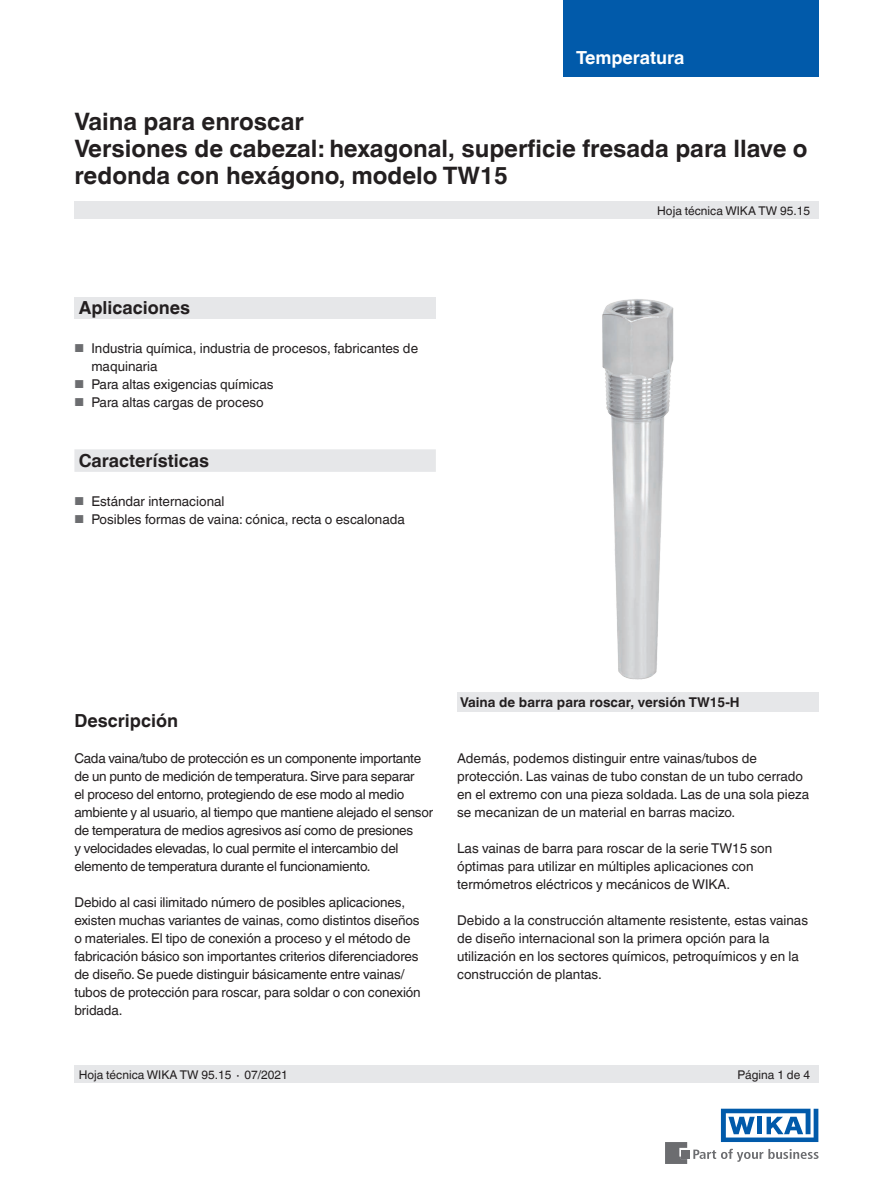
<style>
.page{position:relative;width:893px;height:1188px;background:#fff}
.page>*{position:absolute;margin:0;border:0;box-sizing:border-box;transform-origin:0 0}
.t1{font:700 24px/27px "Helvetica World";color:#231f20}
.t2{font:700 18px "Helvetica World";color:#231f20}
.t3{font:700 18px "Helvetica World";color:#fff}
.t4{font:13.5px/18px "Helvetica World";letter-spacing:-.01em;color:#231f20}
.t5{font:700 13.5px "Helvetica World";color:#231f20}
.t6{font:12px "Helvetica World";color:#231f20}
.s1{font-size:11.55px;color:#6c6d70}
</style>
<div class="page">
<div style="left:74px;top:297px;width:362px;height:22px;background:#e6e7e9"></div>
<div style="left:74px;top:202px;width:745px;height:17px;background:#e6e7e9"></div>
<div style="left:74px;top:1066px;width:745px;height:17px;background:#e6e7e9"></div>
<svg style="left:693px;top:1149px;width:126px;height:13px"></svg>
<div style="left:682px;top:1150px;width:8px;height:8px;background:#6c6d70"></div>
<svg style="left:665px;top:1142px;width:22px;height:22px"></svg>
<svg style="left:721px;top:1109px;width:97px;height:33px"></svg>
<div style="left:563px;top:0;width:256px;height:77px;background:#015aaa"></div>
<img style="left:602px;top:299px;width:72px;height:380px">
<div style="left:74px;top:449px;width:362px;height:23px;background:#e6e7e9"></div>
<div style="left:457px;top:692px;width:361px;height:19px;background:#e6e7e9"></div>
<h2 class="t3" style="left:576px;top:47px;width:110px">Temperatura</h2>
<h1 class="t1" style="left:74px;top:108px;width:735px">Vaina para enroscar<br>Versiones de cabezal: hexagonal, superficie fresada para llave o redonda con hexágono, modelo TW15</h1>
<h2 class="t2" style="left:79px;top:297px;width:113px">Aplicaciones</h2>
<p class="t4" style="left:91px;top:339px;width:328px;text-indent:-17px"><span class="s1">■</span> Industria química, industria de procesos, fabricantes de maquinaria</p>
<p class="t4" style="left:74px;top:375px;width:201px"><span class="s1">■</span> Para altas exigencias químicas</p>
<p class="t4" style="left:74px;top:393px;width:191px"><span class="s1">■</span> Para altas cargas de proceso</p>
<h2 class="t2" style="left:79px;top:450px;width:132px">Características</h2>
<p class="t4" style="left:74px;top:492px;width:152px"><span class="s1">■</span> Estándar internacional</p>
<p class="t4" style="left:74px;top:510px;width:332px"><span class="s1">■</span> Posibles formas de vaina: cónica, recta o escalonada</p>
<p class="t6" style="left:657px;top:203px;width:154px">Hoja técnica WIKA TW 95.15</p>
<h2 class="t2" style="left:74px;top:710px;width:105px">Descripción</h2>
<p class="t4" style="left:74px;top:750px;width:360px">Cada vaina/tubo de protección es un componente importante de un punto de medición de temperatura. Sirve para separar<br>el proceso del entorno, protegiendo de ese modo al medio ambiente y al usuario, al tiempo que mantiene alejado el sensor de temperatura de medios agresivos así como de presiones<br>y velocidades elevadas, lo cual permite el intercambio del elemento de temperatura durante el funcionamiento.</p>
<p class="t4" style="left:74px;top:894px;width:348px">Debido al casi ilimitado número de posibles aplicaciones, existen muchas variantes de vainas, como distintos diseños o materiales. El tipo de conexión a proceso y el método de fabricación básico son importantes criterios diferenciadores de diseño. Se puede distinguir básicamente entre vainas/ tubos de protección para roscar, para soldar o con conexión bridada.</p>
<p class="t5" style="left:460px;top:694px;width:281px">Vaina de barra para roscar, versión TW15-H</p>
<p class="t4" style="left:457px;top:750px;width:353px">Además, podemos distinguir entre vainas/tubos de protección. Las vainas de tubo constan de un tubo cerrado en el extremo con una pieza soldada. Las de una sola pieza se mecanizan de un material en barras macizo.</p>
<p class="t4" style="left:457px;top:840px;width:317px">Las vainas de barra para roscar de la serie TW15 son óptimas para utilizar en múltiples aplicaciones con termómetros eléctricos y mecánicos de WIKA.</p>
<p class="t4" style="left:457px;top:912px;width:352px">Debido a la construcción altamente resistente, estas vainas de diseño internacional son la primera opción para la utilización en los sectores químicos, petroquímicos y en la construcción de plantas.</p>
<p class="t6" style="left:79px;top:1068px;width:211px">Hoja técnica WIKA TW 95.15 ∙ 07/2021</p>
<p class="t6" style="left:737px;top:1068px;width:74px">Página 1 de 4</p>
</div>
